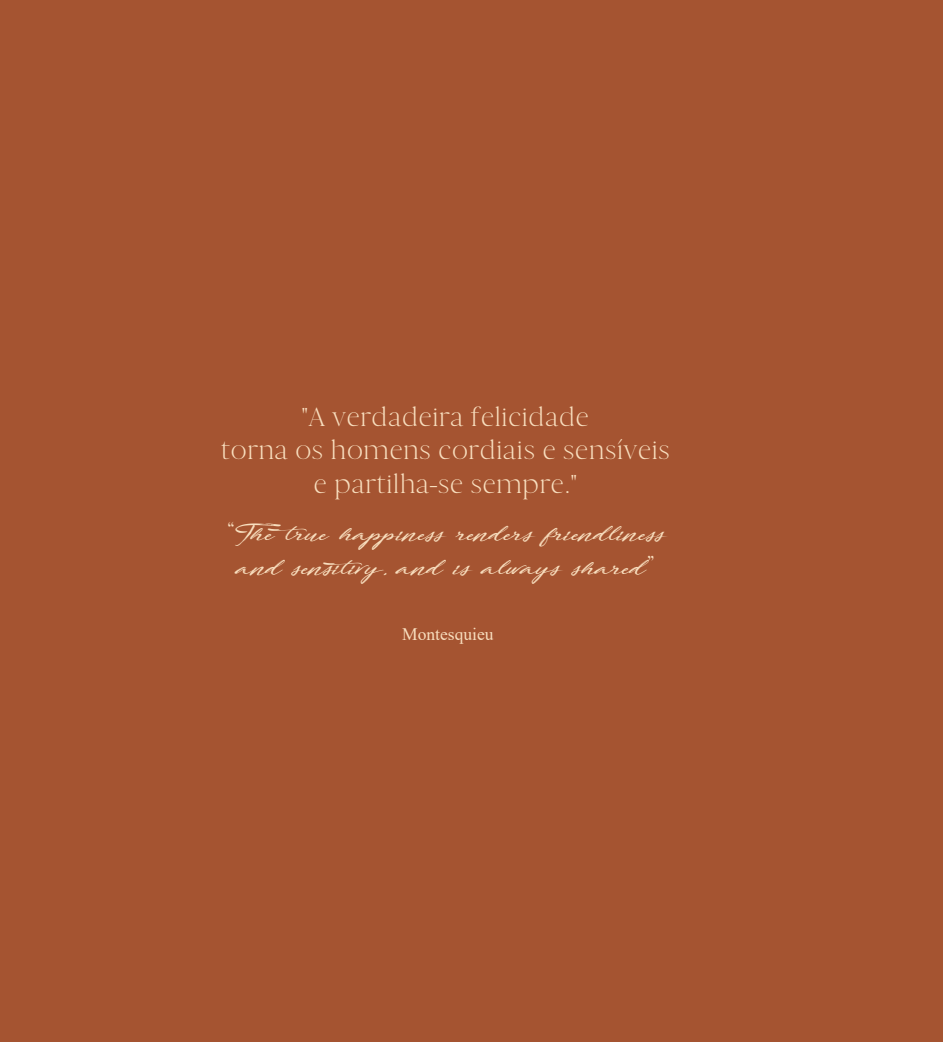
<style>
.page{position:relative;width:943px;height:1042px;background:#a55431}
.page>*{position:absolute;margin:0;border:0;box-sizing:border-box;transform-origin:0 0}
.t1{font:28px/33.6px "Cammron";color:#f8debe;text-align:center}
.t2{font:24.5px/33.6px "Fortunates December";color:#f8debe;text-align:center}
.t3{font:17.5px "Times New Roman";color:#f8debe}
.s1{font-family:"Cammron";font-size:28px}
</style>
<div class="page">
<p class="t1" style="left:221px;top:399px;width:451px">"A verdadeira felicidade<br>torna os homens cordiais e sensíveis e partilha-se sempre."</p>
<p class="t2" style="left:227px;top:515px;width:441px"><span class="s1">“</span>The true happiness renders friendliness and sensitivy, and is always shared<span class="s1">”</span></p>
<p class="t3" style="left:402px;top:621px;width:93px">Montesquieu</p>
</div>
